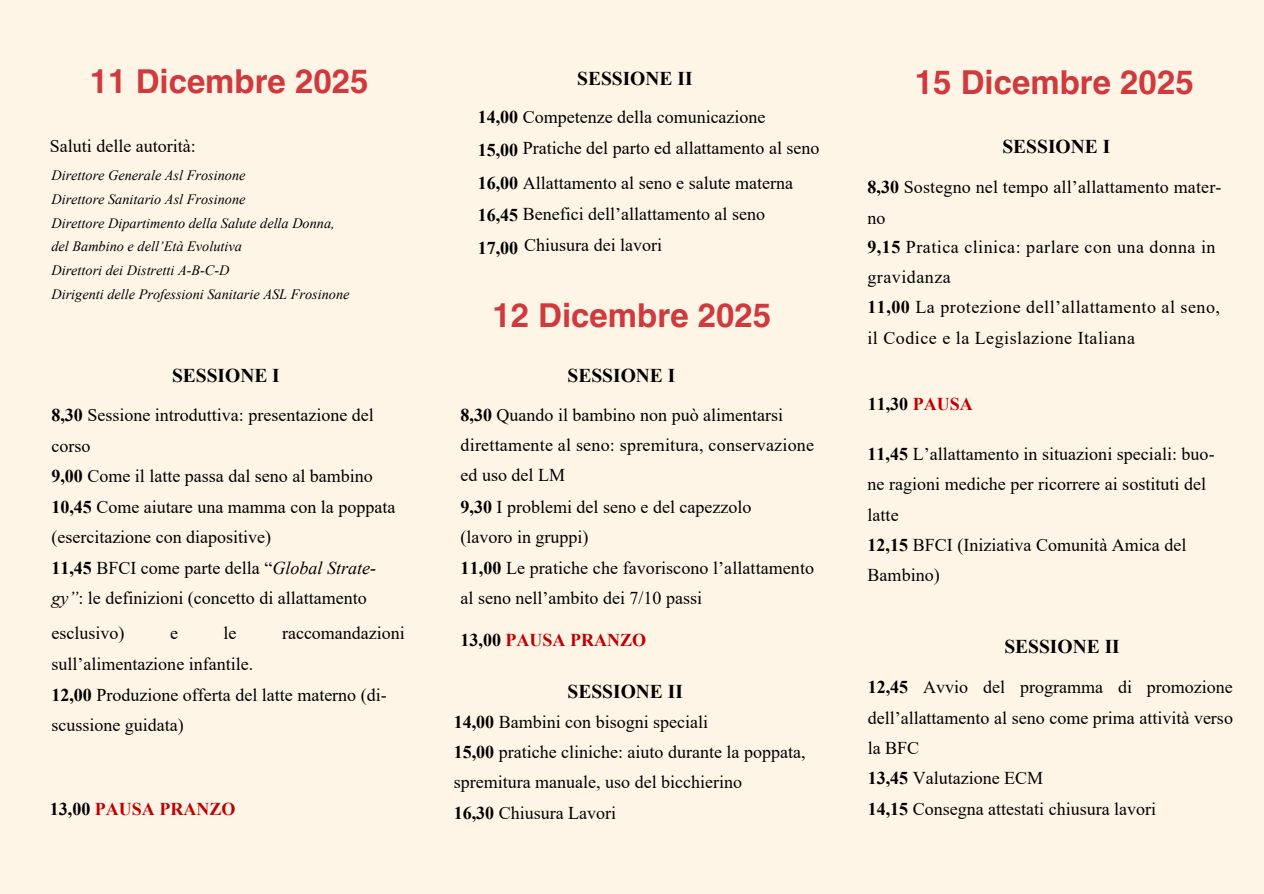
<style>
.page{position:relative;width:1264px;height:894px;background:#fff}
.page>*{position:absolute;margin:0;border:0;box-sizing:border-box;transform-origin:0 0}
.t1{font:700 33px "Helvetica LT Pro";color:#cf3a3e}
.t2{font:700 19.5px "Times New Roman";color:#000}
.t3{font:18px/30.5px "Times New Roman";color:#000}
.t4{font:18px/30.5px "Times New Roman";letter-spacing:.03em;color:#000}
.t5{font:18px/28.2px "Times New Roman";letter-spacing:.025em;color:#000}
.t6{font:700 18px "Times New Roman";color:#c00000}
.t7{font:700 18px "Times New Roman";color:#000}
.t8{font:italic 14.25px/23.9px "Times New Roman";color:#000}
.s1{font-weight:700}
.s2{font-style:italic}
.s3{color:#000}
.s4{color:#c00000}
</style>
<div class="page">
<div style="left:0;top:0;width:1263px;height:893px;background:#fff5e6"></div>
<h1 class="t1" style="left:90px;top:69px;width:280px">11 Dicembre 2025</h1>
<p class="t3" style="left:50px;top:130px;width:147px">Saluti delle autorità:</p>
<p class="t8" style="left:51px;top:163px;width:299px">Direttore Generale Asl Frosinone<br>Direttore Sanitario Asl Frosinone<br>Direttore Dipartimento della Salute della Donna, del Bambino e dell’Età Evolutiva<br>Direttori dei Distretti A-B-C-D<br>Dirigenti delle Professioni Sanitarie ASL Frosinone</p>
<p class="t2" style="left:577px;top:68px;width:117px">SESSIONE II</p>
<p class="t3" style="left:478px;top:101px;width:343px;line-height:31.2px"><span class="s1">14,00</span> Competenze della comunicazione<br><span class="s1">15,00</span> Pratiche del parto ed allattamento al seno</p>
<p class="t3" style="left:478px;top:167px;width:317px"><span class="s1">16,00</span> Allattamento al seno e salute materna</p>
<p class="t3" style="left:478px;top:198px;width:289px"><span class="s1">16,45</span> Benefici dell’allattamento al seno</p>
<p class="t3" style="left:524px;top:229px;width:139px">Chiusura dei lavori</p>
<p class="t7" style="left:478px;top:238px;width:42px">17,00</p>
<h1 class="t1" style="left:492px;top:303px;width:280px">12 Dicembre 2025</h1>
<h1 class="t1" style="left:914px;top:70px;width:280px">15 Dicembre 2025</h1>
<p class="t2" style="left:1002px;top:136px;width:109px">SESSIONE I</p>
<p class="t3" style="left:867px;top:172px;width:355px"><span class="s1">8,30</span> Sostegno nel tempo all’allattamento mater-</p>
<p class="t5" style="left:867px;top:204px;width:349px">no<br><span class="s1">9,15</span> Pratica clinica: parlare con una donna in</p>
<p class="t4" style="left:867px;top:261px;width:354px">gravidanza<br><span class="s1">11,00</span> La protezione dell’allattamento al seno, il Codice e la Legislazione Italiana</p>
<p class="t2" style="left:172px;top:364px;width:109px">SESSIONE I</p>
<p class="t2" style="left:567px;top:364px;width:109px">SESSIONE I</p>
<p class="t3" style="left:51px;top:400px;width:345px"><span class="s1">8,30</span> Sessione introduttiva: presentazione del corso<br><span class="s1">9,00</span> Come il latte passa dal seno al bambino <span class="s1">10,45</span> Come aiutare una mamma con la poppata (esercitazione con diapositive)<br><span class="s1">11,45</span> BFCI come parte della “<span class="s2">Global Strate&shy;gy”</span>: le definizioni (concetto di allattamento</p>
<p class="t3" style="left:51px;top:617px;width:74px">esclusivo)</p>
<p class="t3" style="left:170px;top:617px;width:9px">e</p>
<p class="t3" style="left:223px;top:617px;width:14px">le</p>
<p class="t3" style="left:282px;top:617px;width:124px">raccomandazioni</p>
<p class="t3" style="left:51px;top:648px;width:337px">sull’alimentazione infantile.<br><span class="s1">12,00</span> Produzione offerta del latte materno (di&shy;scussione guidata)</p>
<p class="t6" style="left:50px;top:799px;width:187px"><span class="s3">13,00</span> PAUSA PRANZO</p>
<p class="t3" style="left:460px;top:399px;width:355px"><span class="s1">8,30</span> Quando il bambino non può alimentarsi direttamente al seno: spremitura, conservazione ed uso del LM<br><span class="s1">9,30</span> I problemi del seno e del capezzolo<br>(lavoro in gruppi)<br><span class="s1">11,00</span> Le pratiche che favoriscono l’allattamento al seno nell’ambito dei 7/10 passi</p>
<p class="t6" style="left:460px;top:630px;width:187px"><span class="s3">13,00</span> PAUSA PRANZO</p>
<p class="t2" style="left:567px;top:680px;width:117px">SESSIONE II</p>
<p class="t3" style="left:454px;top:706px;width:353px"><span class="s1">14,00</span> Bambini con bisogni speciali<br><span class="s1">15,00</span> pratiche cliniche: aiuto durante la poppata, spremitura manuale, uso del bicchierino<br><span class="s1">16,30</span> Chiusura Lavori</p>
<p class="t7" style="left:867px;top:394px;width:107px">11,30 <span class="s4">PAUSA</span></p>
<p class="t3" style="left:867px;top:438px;width:348px"><span class="s1">11,45</span> L’allattamento in situazioni speciali: buo&shy;ne ragioni mediche per ricorrere ai sostituti del latte<br><span class="s1">12,15</span> BFCI (Iniziativa Comunità Amica del<br>Bambino)</p>
<p class="t2" style="left:1004px;top:635px;width:117px">SESSIONE II</p>
<p class="t3" style="left:867px;top:671px;width:367px"><span class="s1">12,45</span> Avvio del programma di promozione dell’allattamento al seno come prima attività verso la BFC<br><span class="s1">13,45</span> Valutazione ECM<br><span class="s1">14,15</span> Consegna attestati chiusura lavori</p>
</div>
